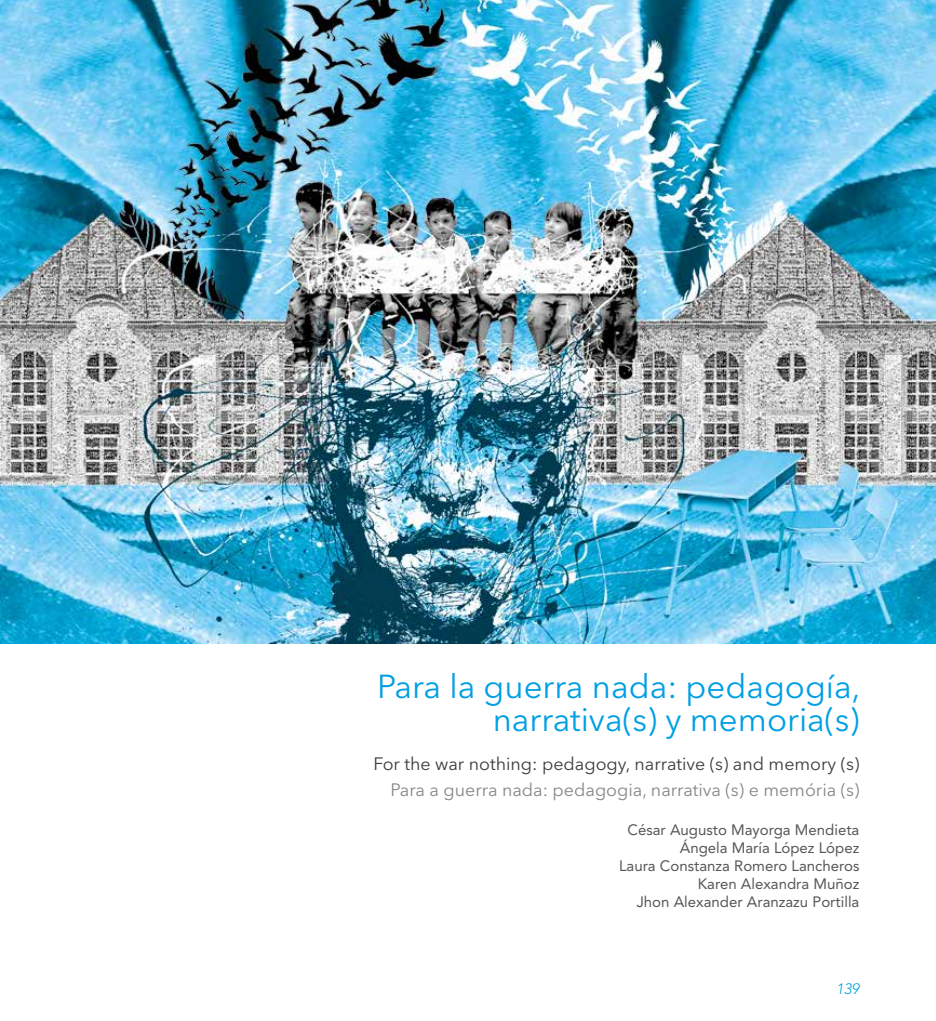
<style>
.page{position:relative;width:936px;height:1021px;background:#fff}
.page>*{position:absolute;margin:0;border:0;box-sizing:border-box;transform-origin:0 0}
.t1{font:33px/33px "Avenir Next LT Pro";color:#009fe3;text-align:right}
.t2{font:17.85px "Avenir Next LT Pro";color:#3c3c3b}
.t3{font:17.85px "Avenir Next LT Pro";color:#878787}
.t4{font:15px/18px "Avenir LT Std";color:#575756;text-align:right}
.t5{font:italic 300 15px "Avenir LT Std";color:#009fe3}
</style>
<div class="page">
<img style="left:0;top:0;width:935px;height:643px">
<h1 class="t1" style="left:377px;top:669px;width:484px">Para la guerra nada: pedagogía, narrativa(s) y memoria(s)</h1>
<p class="t2" style="left:373px;top:753px;width:487px">For the war nothing: pedagogy, narrative (s) and memory (s)</p>
<p class="t3" style="left:390px;top:779px;width:470px">Para a guerra nada: pedagogia, narrativa (s) e memória (s)</p>
<p class="t4" style="left:619px;top:821px;width:242px">César Augusto Mayorga Mendieta<br>Ángela María López López<br>Laura Constanza Romero Lancheros<br>Karen Alexandra Muñoz<br>Jhon Alexander Aranzazu Portilla</p>
<p class="t5" style="left:835px;top:979px;width:25px">139</p>
</div>
